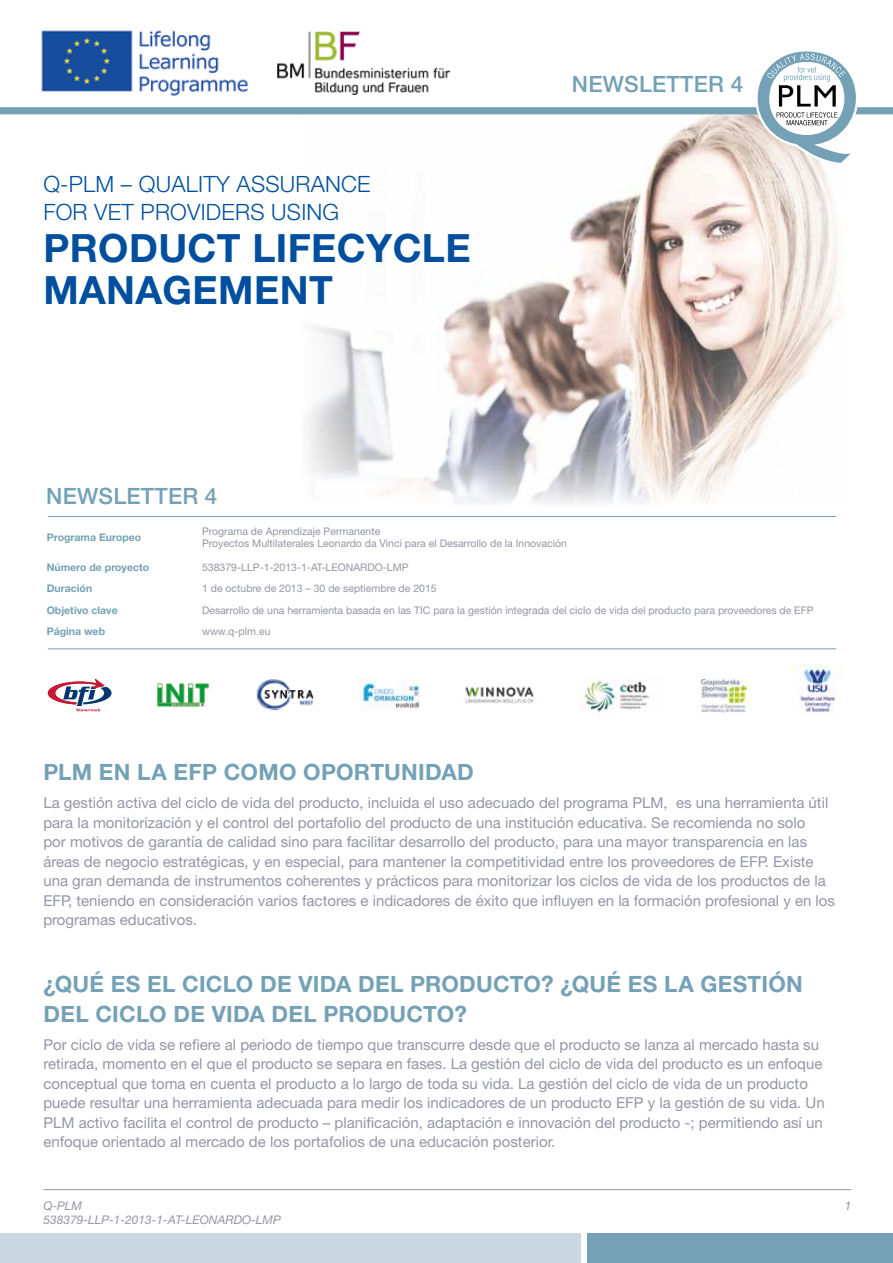
<style>
.page{position:relative;width:893px;height:1263px;background:#fff}
.page>*{position:absolute;margin:0;border:0;box-sizing:border-box;transform-origin:0 0}
.t1{font:700 39px/42px "Helvetica Neue LT";letter-spacing:.01em;color:#004f9f}
.t2{font:700 22.5px/30px "Helvetica Neue LT";letter-spacing:.01em;color:#74a1b6}
.t3{font:300 22.5px/28.2px "Helvetica Neue LT";letter-spacing:.01em;color:#004f9f}
.t4{font:500 22.5px "Helvetica Neue LT";letter-spacing:.01em;color:#74a1b6}
.t5{font:15px/19.5px "Helvetica Neue LT";color:#9496a4}
.t6{font:italic 12px/14.4px "Helvetica Neue LT";color:#9496a4}
.t7{font:10.5px/12.5px "Helvetica Neue LT";color:#9496a4}
.t8{font:700 10.5px "Helvetica Neue LT";color:#74a1b6}
</style>
<div class="page">
<img style="left:300px;top:114px;width:542px;height:390px">
<img style="left:41px;top:30px;width:207px;height:66px">
<div style="left:0;top:107px;width:893px;height:7px;background:#74a1b6"></div>
<svg style="left:755px;top:51px;width:103px;height:114px"></svg>
<div style="left:588px;top:1233px;width:305px;height:30px;background:#74a1b6"></div>
<div style="left:0;top:1233px;width:581px;height:30px;background:#cbd8e1"></div>
<hr style="left:43px;top:1189px;width:808px;height:1px;background:#9496a4">
<img style="left:277px;top:31px;width:173px;height:63px">
<hr style="left:48px;top:516px;width:788px;height:1px;background:#74a1b6">
<hr style="left:48px;top:648px;width:788px;height:1px;background:#74a1b6">
<img style="left:359px;top:680px;width:63px;height:30px">
<img style="left:256px;top:679px;width:58px;height:30px">
<img style="left:157px;top:684px;width:52px;height:22px">
<svg style="left:48px;top:679px;width:64px;height:32px"></svg>
<img style="left:792px;top:664px;width:52px;height:49px">
<img style="left:583px;top:674px;width:67px;height:38px">
<img style="left:701px;top:678px;width:46px;height:34px">
<img style="left:465px;top:686px;width:69px;height:18px">
<h2 class="t3" style="left:43px;top:169px;width:329px">Q-PLM – QUALITY ASSURANCE<br>FOR VET PROVIDERS USING</h2>
<h1 class="t1" style="left:43px;top:226px;width:429px">PRODUCT LIFECYCLE<br>MANAGEMENT</h1>
<h2 class="t4" style="left:46px;top:483px;width:173px">NEWSLETTER 4</h2>
<h2 class="t4" style="left:572px;top:70px;width:173px">NEWSLETTER 4</h2>
<p class="t8" style="left:47px;top:531px;width:96px">PROGRAMA EUROPEO</p>
<p class="t7" style="left:202px;top:525px;width:366px">Programa de Aprendizaje Permanente<br>Proyectos Multilaterales Leonardo da Vinci para el Desarrollo de la Innovación</p>
<p class="t8" style="left:47px;top:561px;width:104px">NÚMERO DE PROYECTO</p>
<p class="t7" style="left:202px;top:561px;width:208px">538379-LLP-1-2013-1-AT-LEONARDO-LMP</p>
<p class="t8" style="left:47px;top:582px;width:47px">DURACIÓN</p>
<p class="t7" style="left:202px;top:582px;width:236px">1 de octubre de 2013 – 30 de septiembre de 2015</p>
<p class="t8" style="left:47px;top:603px;width:72px">OBJETIVO CLAVE</p>
<p class="t7" style="left:202px;top:603px;width:613px">Desarrollo de una herramienta basada en las TIC para la gestión integrada del ciclo de vida del producto para proveedores de EFP</p>
<p class="t8" style="left:47px;top:624px;width:60px">PÁGINA WEB</p>
<p class="t7" style="left:202px;top:625px;width:70px">www.q-plm.eu</p>
<h2 class="t2" style="left:43px;top:757px;width:432px">PLM EN LA EFP COMO OPORTUNIDAD</h2>
<p class="t5" style="left:43px;top:793px;width:793px">La gestión activa del ciclo de vida del producto, incluida el uso adecuado del programa PLM, es una herramienta útil para la monitorización y el control del portafolio del producto de una institución educativa. Se recomienda no solo<br>por motivos de garantía de calidad sino para facilitar desarrollo del producto, para una mayor transparencia en las áreas de negocio estratégicas, y en especial, para mantener la competitividad entre los proveedores de EFP. Existe una gran demanda de instrumentos coherentes y prácticos para monitorizar los ciclos de vida de los productos de la EFP, teniendo en consideración varios factores e indicadores de éxito que influyen en la formación profesional y en los programas educativos.</p>
<h2 class="t2" style="left:43px;top:968px;width:761px">¿QUÉ ES EL CICLO DE VIDA DEL PRODUCTO? ¿QUÉ ES LA GESTIÓN<br>DEL CICLO DE VIDA DEL PRODUCTO?</h2>
<p class="t5" style="left:43px;top:1034px;width:783px">Por ciclo de vida se refiere al periodo de tiempo que transcurre desde que el producto se lanza al mercado hasta su retirada, momento en el que el producto se separa en fases. La gestión del ciclo de vida del producto es un enfoque conceptual que toma en cuenta el producto a lo largo de toda su vida. La gestión del ciclo de vida de un producto puede resultar una herramienta adecuada para medir los indicadores de un producto EFP y la gestión de su vida. Un PLM activo facilita el control de producto – planificación, adaptación e innovación del producto -; permitiendo así un enfoque orientado al mercado de los portafolios de una educación posterior.</p>
<p class="t6" style="left:43px;top:1198px;width:239px">Q-PLM<br>538379-LLP-1-2013-1-AT-LEONARDO-LMP</p>
<p class="t6" style="left:845px;top:1198px;width:8px">1</p>
</div>
